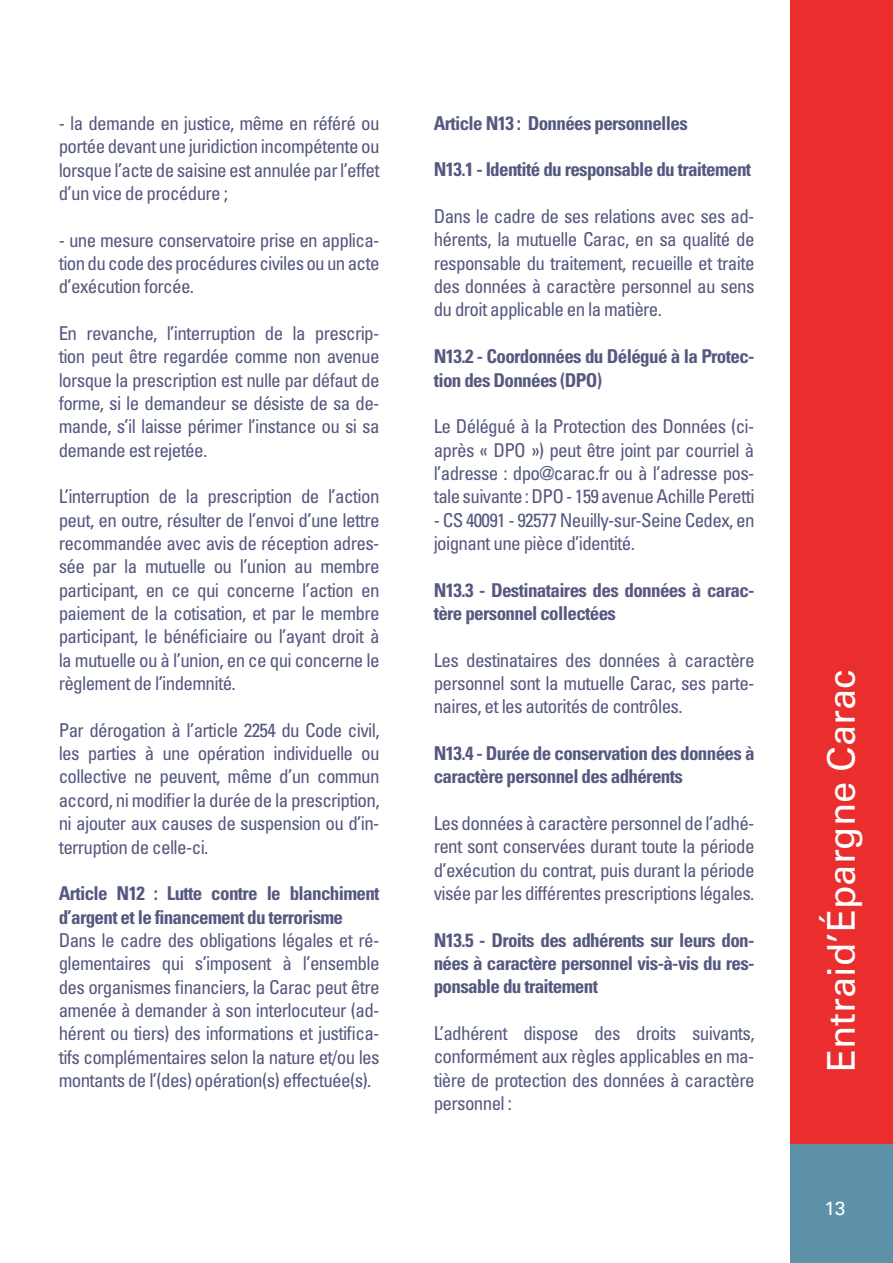
<style>
.page{position:relative;width:893px;height:1263px;background:#fff}
.page>*{position:absolute;margin:0;border:0;box-sizing:border-box;transform-origin:0 0}
.t1{font:38.25px "Univers LT Std";color:#fff}
.t2{font:condensed 19.05px/23.4px "Univers LT Std";letter-spacing:-.035em;color:#55587f;text-align:justify}
.t3{font:700 condensed 19.05px/23.4px "Univers LT Std";letter-spacing:-.035em;color:#55587f}
.t4{font:19.05px "Univers LT Std";color:#fff}
.s1{font-weight:700}
</style>
<div class="page">
<div style="left:791px;top:0;width:102px;height:1263px;background:#ea2e2e"></div>
<div style="left:791px;top:1144px;width:102px;height:119px;background:#5d91a7"></div>
<p class="t2" style="left:59px;top:111px;width:322px">- la demande en justice, même en référé ou portée devant une juridiction incompétente ou lorsque l’acte de saisine est annulée par l’effet d’un vice de procédure ;</p>
<p class="t2" style="left:59px;top:228px;width:322px">- une mesure conservatoire prise en applica&shy;tion du code des procédures civiles ou un acte d’exécution forcée.</p>
<p class="t2" style="left:59px;top:321px;width:322px">En revanche, l’interruption de la prescrip&shy;tion peut être regardée comme non avenue lorsque la prescription est nulle par défaut de forme, si le demandeur se désiste de sa de&shy;mande, s’il laisse périmer l’instance ou si sa demande est rejetée.</p>
<p class="t2" style="left:59px;top:485px;width:322px">L’interruption de la prescription de l’action peut, en outre, résulter de l’envoi d’une lettre recommandée avec avis de réception adres&shy;sée par la mutuelle ou l’union au membre participant, en ce qui concerne l’action en paiement de la cotisation, et par le membre participant, le bénéficiaire ou l’ayant droit à la mutuelle ou à l’union, en ce qui concerne le règlement de l’indemnité.</p>
<p class="t2" style="left:59px;top:718px;width:322px">Par dérogation à l’article 2254 du Code civil, les parties à une opération individuelle ou collective ne peuvent, même d’un commun accord, ni modifier la durée de la prescription, ni ajouter aux causes de suspension ou d’in&shy;terruption de celle-ci.</p>
<p class="t2" style="left:59px;top:881px;width:322px;text-align:left"><span class="s1">Article N12 : Lutte contre le blanchiment d’argent et le financement du terrorisme </span>Dans le cadre des obligations légales et ré&shy;glementaires qui s’imposent à l’ensemble des organismes financiers, la Carac peut être amenée à demander à son interlocuteur (ad&shy;hérent ou tiers) des informations et justifica&shy;tifs complémentaires selon la nature et/ou les montants de l’(des) opération(s) effectuée(s).</p>
<p class="t3" style="left:434px;top:111px;width:256px">Article N13 : Données personnelles</p>
<p class="t3" style="left:434px;top:158px;width:319px">N13.1 - Identité du responsable du traitement</p>
<p class="t2" style="left:434px;top:204px;width:322px">Dans le cadre de ses relations avec ses ad&shy;hérents, la mutuelle Carac, en sa qualité de responsable du traitement, recueille et traite des données à caractère personnel au sens du droit applicable en la matière.</p>
<p class="t3" style="left:434px;top:345px;width:322px">N13.2 - Coordonnées du Délégué à la Protec&shy;tion des Données (DPO)</p>
<p class="t2" style="left:434px;top:414px;width:322px">Le Délégué à la Protection des Données (ci&shy;après « DPO ») peut être joint par courriel à l’adresse : dpo@carac.fr ou à l’adresse pos&shy;tale suivante : DPO - 159 avenue Achille Peretti</p>
<p class="t2" style="left:434px;top:508px;width:322px">- CS 40091 - 92577 Neuilly-sur-Seine Cedex, en joignant une pièce d’identité.</p>
<p class="t3" style="left:434px;top:578px;width:322px">N13.3 - Destinataires des données à carac&shy;tère personnel collectées</p>
<p class="t2" style="left:434px;top:648px;width:322px">Les destinataires des données à caractère personnel sont la mutuelle Carac, ses parte&shy;naires, et les autorités de contrôles.</p>
<p class="t3" style="left:434px;top:741px;width:322px">N13.4 - Durée de conservation des données à caractère personnel des adhérents</p>
<p class="t2" style="left:434px;top:811px;width:322px">Les données à caractère personnel de l’adhé&shy;rent sont conservées durant toute la période d’exécution du contrat, puis durant la période visée par les différentes prescriptions légales.</p>
<p class="t3" style="left:434px;top:928px;width:322px;text-align:justify">N13.5 - Droits des adhérents sur leurs don&shy;nées à caractère personnel vis-à-vis du res&shy;ponsable du traitement</p>
<p class="t2" style="left:434px;top:1021px;width:322px">L’adhérent dispose des droits suivants, conformément aux règles applicables en ma&shy;tière de protection des données à caractère personnel :</p>
<p class="t1" style="left:819px;top:1072px;width:404px;rotate:-90deg">Entraid’Épargne Carac</p>
<p class="t4" style="left:824px;top:1197px;width:22px">13</p>
</div>
